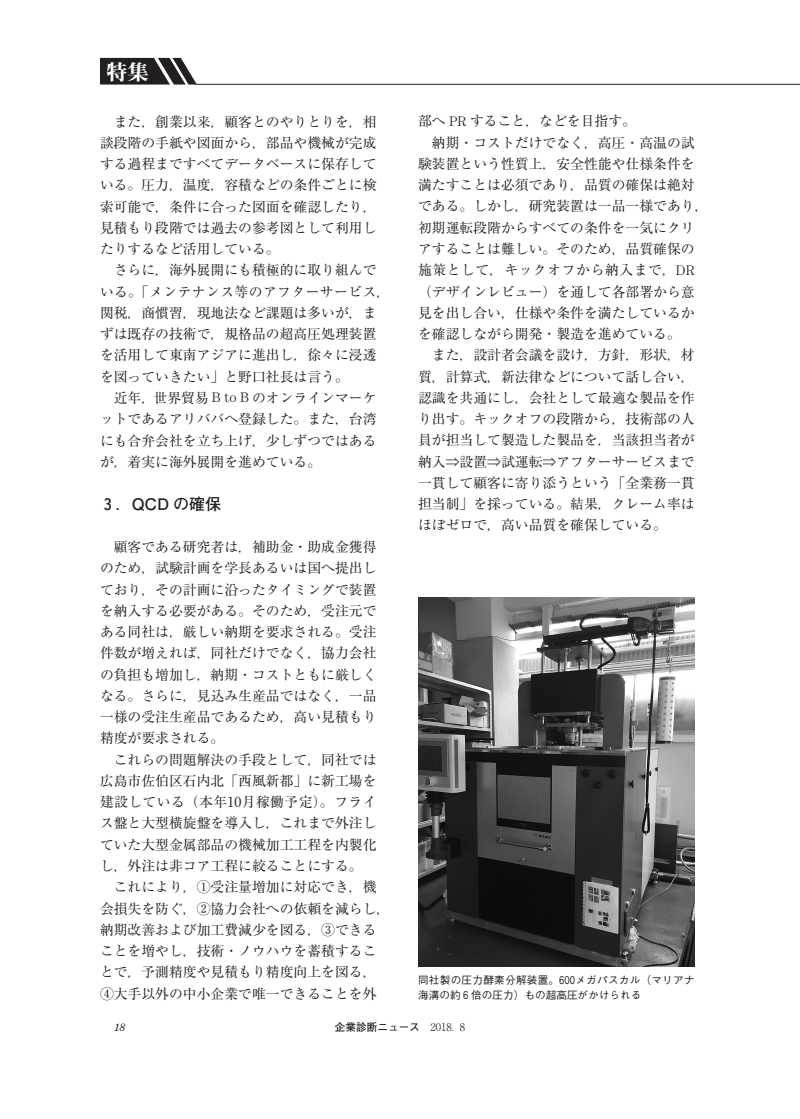
<style>
.page{position:relative;width:800px;height:1119px;background:#fff}
.page>*{position:absolute;margin:0;border:0;box-sizing:border-box;transform-origin:0 0}
.t1{font:21.3px "Midashi Min Pro MA31";color:#fff}
.t2{font:700 15.9px "Futo Go B101 Pro";color:#231f20}
.t3{font:13.8px/21.3px "Ryumin Pro";color:#231f20}
.t4{font:500 10.65px/14.9px "Gothic BBB Pro";letter-spacing:.025em;color:#231f20}
.t5{font:700 10.65px "Futo Go B101 Pro";color:#231f20}
.t6{font:italic 10.65px "Century Old Style Std";color:#231f20}
.s1{font-family:"Century Std";font-weight:300}
.s2{font-family:"Hankaku Num Ftg";font-weight:400}
.s3{font-family:"Hankaku Num Gth";font-weight:400}
.s4{font-family:"Ryumin Pro";font-weight:300}
</style>
<div class="page">
<svg style="left:100px;top:57px;width:98px;height:28px;background:#4f4c4d"></svg>
<hr style="left:196px;top:84px;width:591px;height:1px;background:#231f20">
<svg style="left:787px;top:84px;width:12px;height:1px"></svg>
<img style="left:418px;top:597px;width:276px;height:369px">
<h1 class="t1" style="left:106px;top:55px;width:44px">特集</h1>
<p class="t3" style="left:100px;top:110px;width:292px">　また，創業以来，顧客とのやりとりを，相談段階の手紙や図面から，部品や機械が完成する過程まですべてデータベースに保存している。圧力，温度，容積などの条件ごとに検索可能で，条件に合った図面を確認したり，見積もり段階では過去の参考図として利用したりするなど活用している。<br>　さらに，海外展開にも積極的に取り組んでいる。「メンテナンス等のアフターサービス，関税，商慣習，現地法など課題は多いが，まずは既存の技術で，規格品の超高圧処理装置を活用して東南アジアに進出し，徐々に浸透を図っていきたい」と野口社長は言う。<br>　近年，世界貿易 <span class="s1">B to B</span> のオンラインマーケットであるアリババへ登録した。また，台湾にも合弁会社を立ち上げ，少しずつではあるが，着実に海外展開を進めている。</p>
<p class="t2" style="left:104px;top:491px;width:118px"><span class="s2">3</span> ．QCD の確保</p>
<p class="t3" style="left:100px;top:535px;width:292px">　顧客である研究者は，補助金・助成金獲得のため，試験計画を学長あるいは国へ提出しており，その計画に沿ったタイミングで装置を納入する必要がある。そのため，受注元である同社は，厳しい納期を要求される。受注件数が増えれば，同社だけでなく，協力会社の負担も増加し，納期・コストともに厳しくなる。さらに，見込み生産品ではなく，一品一様の受注生産品であるため，高い見積もり精度が要求される。<br>　これらの問題解決の手段として，同社では広島市佐伯区石内北「西風新都」に新工場を建設している（本年10月稼働予定）。フライス盤と大型横旋盤を導入し，これまで外注していた大型金属部品の機械加工工程を内製化し，外注は非コア工程に絞ることにする。<br>　これにより，①受注量増加に対応でき，機会損失を防ぐ，②協力会社への依頼を減らし，納期改善および加工費減少を図る，③できることを増やし，技術・ノウハウを蓄積することで，予測精度や見積もり精度向上を図る，<br>④大手以外の中小企業で唯一できることを外</p>
<p class="t3" style="left:418px;top:110px;width:292px">部へ <span class="s1">PR</span> すること，などを目指す。<br>　納期・コストだけでなく，高圧・高温の試験装置という性質上，安全性能や仕様条件を満たすことは必須であり，品質の確保は絶対である。しかし，研究装置は一品一様であり，初期運転段階からすべての条件を一気にクリアすることは難しい。そのため，品質確保の施策として，キックオフから納入まで，<span class="s1">DR</span>（デザインレビュー）を通して各部署から意見を出し合い，仕様や条件を満たしているかを確認しながら開発・製造を進めている。<br>　また，設計者会議を設け，方針，形状，材質，計算式，新法律などについて話し合い，認識を共通にし，会社として最適な製品を作り出す。キックオフの段階から，技術部の人員が担当して製造した製品を，当該担当者が納入⇒設置⇒試運転⇒アフターサービスまで一貫して顧客に寄り添うという「全業務一貫担当制」を採っている。結果，クレーム率はほぼゼロで，高い品質を確保している。</p>
<p class="t4" style="left:418px;top:971px;width:278px">同社製の圧力酵素分解装置。<span class="s3">600</span>メガパスカル（マリアナ海溝の約 <span class="s3">6</span> 倍の圧力）もの超高圧がかけられる</p>
<p class="t6" style="left:114px;top:1019px;width:13px">18</p>
<p class="t5" style="left:335px;top:1018px;width:132px">企業診断ニュース　<span class="s4">2018．8</span></p>
</div>
